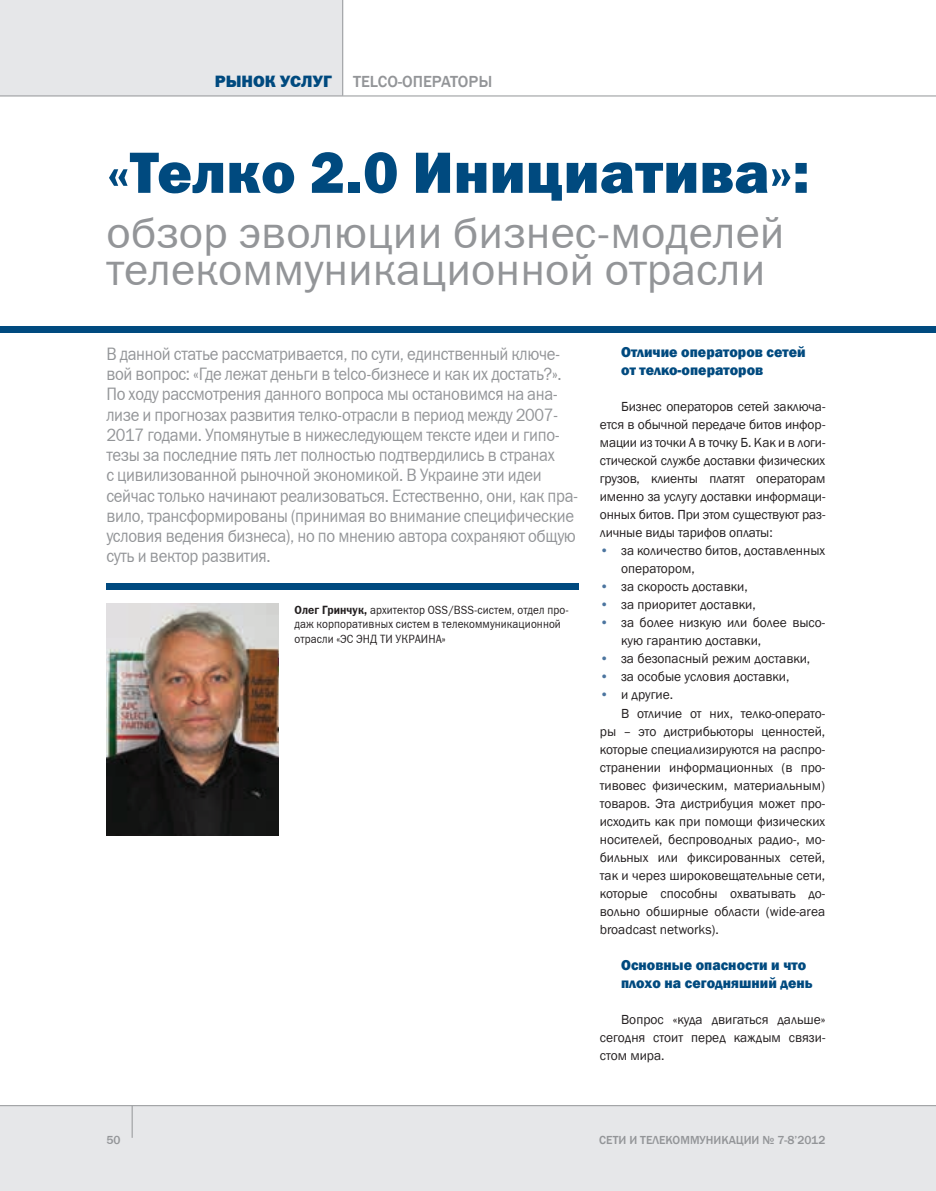
<style>
.page{position:relative;width:936px;height:1191px;background:#fff}
.page>*{position:absolute;margin:0;border:0;box-sizing:border-box;transform-origin:0 0}
.t1{font:58.5px "Franklin Gothic Heavy C";color:#004a7f}
.t2{font:45px/37.5px "Franklin Gothic Book C";color:#939598}
.t3{font:18px/20.2px "Franklin Gothic Book C";letter-spacing:-.02em;color:#939598;scale:.9 1}
.t4{font:500 16.5px "Franklin Gothic";color:#939598}
.t5{font:16.5px "Franklin Gothic Heavy C";color:#004a7f}
.t6{font:800 15px/18px "Franklin Gothic";letter-spacing:.005em;color:#004a7f;scale:.95 1}
.t7{font:13.5px/18px "Franklin Gothic";color:#231f20;text-align:justify}
.t8{font:12px/14.4px "Franklin Gothic Book C";letter-spacing:.01em;color:#231f20;scale:.9 1}
.t9{font:500 12px "Franklin Gothic";color:#939598}
.s1{font-family:"Franklin Gothic Demi C"}
.s2{color:#4c759f}
</style>
<div class="page">
<div style="left:0;top:0;width:342px;height:96px;background:#e6e7e9"></div>
<div style="left:0;top:1106px;width:935px;height:85px;background:#e6e7e9"></div>
<hr style="left:0;top:96px;width:935px;height:1px;background:#939598">
<hr style="left:0;top:1105px;width:935px;height:1px;background:#939598">
<hr style="left:342px;top:0;width:1px;height:95px;background:#939598">
<hr style="left:132px;top:1106px;width:1px;height:31px;background:#939598">
<div style="left:0;top:326px;width:935px;height:6px;background:#004a7f"></div>
<div style="left:106px;top:583px;width:472px;height:7px;background:#004a7f"></div>
<img style="left:106px;top:604px;width:173px;height:231px">
<p class="t5" style="left:215px;top:72px;width:119px">рынок услуг</p>
<p class="t4" style="left:353px;top:71px;width:141px">TELCO-ОПЕРАТОРЫ</p>
<h1 class="t1" style="left:107px;top:139px;width:704px">«Телко 2.0 Инициатива»:</h1>
<h2 class="t2" style="left:106px;top:213px;width:679px">обзор эволюции бизнес-моделей телекоммуникационной отрасли</h2>
<p class="t3" style="left:106px;top:343px;width:525px">В данной статье рассматривается, по сути, единственный ключе&shy;вой вопрос: «Где лежат деньги в telco-бизнесе и как их достать?».<br>По ходу рассмотрения данного вопроса мы остановимся на ана&shy;лизе и прогнозах развития телко-отрасли в период между 2007- 2017 годами. Упомянутые в нижеследующем тексте идеи и гипо&shy;тезы за последние пять лет полностью подтвердились в странах<br>с цивилизованной рыночной экономикой. В Украине эти идеи сейчас только начинают реализоваться. Естественно, они, как пра&shy;вило, трансформированы (принимая во внимание специфические условия ведения бизнеса), но по мнению автора сохраняют общую суть и вектор развития.</p>
<p class="t8" style="left:294px;top:602px;width:306px"><span class="s1">Олег Гринчук,</span> архитектор OSS/BSS-систем, отдел про&shy;даж корпоративных систем в телекоммуникационной отрасли «ЭС ЭНД ТИ УКРАИНА»</p>
<p class="t6" style="left:621px;top:343px;width:196px">Отличие операторов сетей от телко-операторов</p>
<p class="t7" style="left:600px;top:398px;width:227px;text-indent:21px">Бизнес операторов сетей заключа&shy;ется в обычной передаче битов инфор&shy;мации из точки А в точку Б. Как и в логи&shy;стической службе доставки физических грузов, клиенты платят операторам именно за услугу доставки информаци&shy;онных битов. При этом существуют раз&shy;личные виды тарифов оплаты:</p>
<p class="t7" style="left:621px;top:542px;width:206px;text-indent:-21px"><span class="s2">•</span> за количество битов, доставленных оператором,</p>
<p class="t7" style="left:600px;top:578px;width:149px"><span class="s2">•</span> за скорость доставки,</p>
<p class="t7" style="left:599px;top:596px;width:157px"><span class="s2">•</span> за приоритет доставки,</p>
<p class="t7" style="left:621px;top:614px;width:206px;text-indent:-21px"><span class="s2">•</span> за более низкую или более высо&shy;кую гарантию доставки,</p>
<p class="t7" style="left:599px;top:650px;width:212px"><span class="s2">•</span> за безопасный режим доставки,</p>
<p class="t7" style="left:599px;top:668px;width:191px"><span class="s2">•</span> за особые условия доставки,</p>
<p class="t7" style="left:599px;top:686px;width:75px"><span class="s2">•</span> и другие.</p>
<p class="t7" style="left:621px;top:704px;width:206px">В отличие от них, телко-операто-</p>
<p class="t7" style="left:599px;top:722px;width:227px">ры – это дистрибьюторы ценностей,</p>
<p class="t7" style="left:599px;top:740px;width:227px">которые специализируются на распро-</p>
<p class="t7" style="left:599px;top:758px;width:227px">странении информационных (в про-</p>
<p class="t7" style="left:599px;top:776px;width:227px">тивовес физическим, материальным)</p>
<p class="t7" style="left:599px;top:794px;width:227px">товаров. Эта дистрибуция может про-</p>
<p class="t7" style="left:599px;top:812px;width:227px">исходить как при помощи физических</p>
<p class="t7" style="left:599px;top:830px;width:227px">носителей, беспроводных радио-, мо-</p>
<p class="t7" style="left:599px;top:848px;width:227px">бильных или фиксированных сетей,</p>
<p class="t7" style="left:599px;top:866px;width:227px">так и через широковещательные сети,</p>
<p class="t7" style="left:599px;top:884px;width:227px">которые способны охватывать до-</p>
<p class="t7" style="left:599px;top:902px;width:227px">вольно обширные области (wide-area</p>
<p class="t7" style="left:599px;top:920px;width:121px">broadcast networks).</p>
<p class="t6" style="left:621px;top:955px;width:203px">Основные опасности и что плохо на сегодняшний день</p>
<p class="t7" style="left:600px;top:1010px;width:227px;text-indent:21px">Вопрос «куда двигаться дальше» сегодня стоит перед каждым связи&shy;стом мира.</p>
<p class="t9" style="left:106px;top:1132px;width:16px">50</p>
<p class="t9" style="left:599px;top:1132px;width:227px">СЕТИ И ТЕЛЕКОММУНИКАЦИИ № 7-8’2012</p>
</div>
